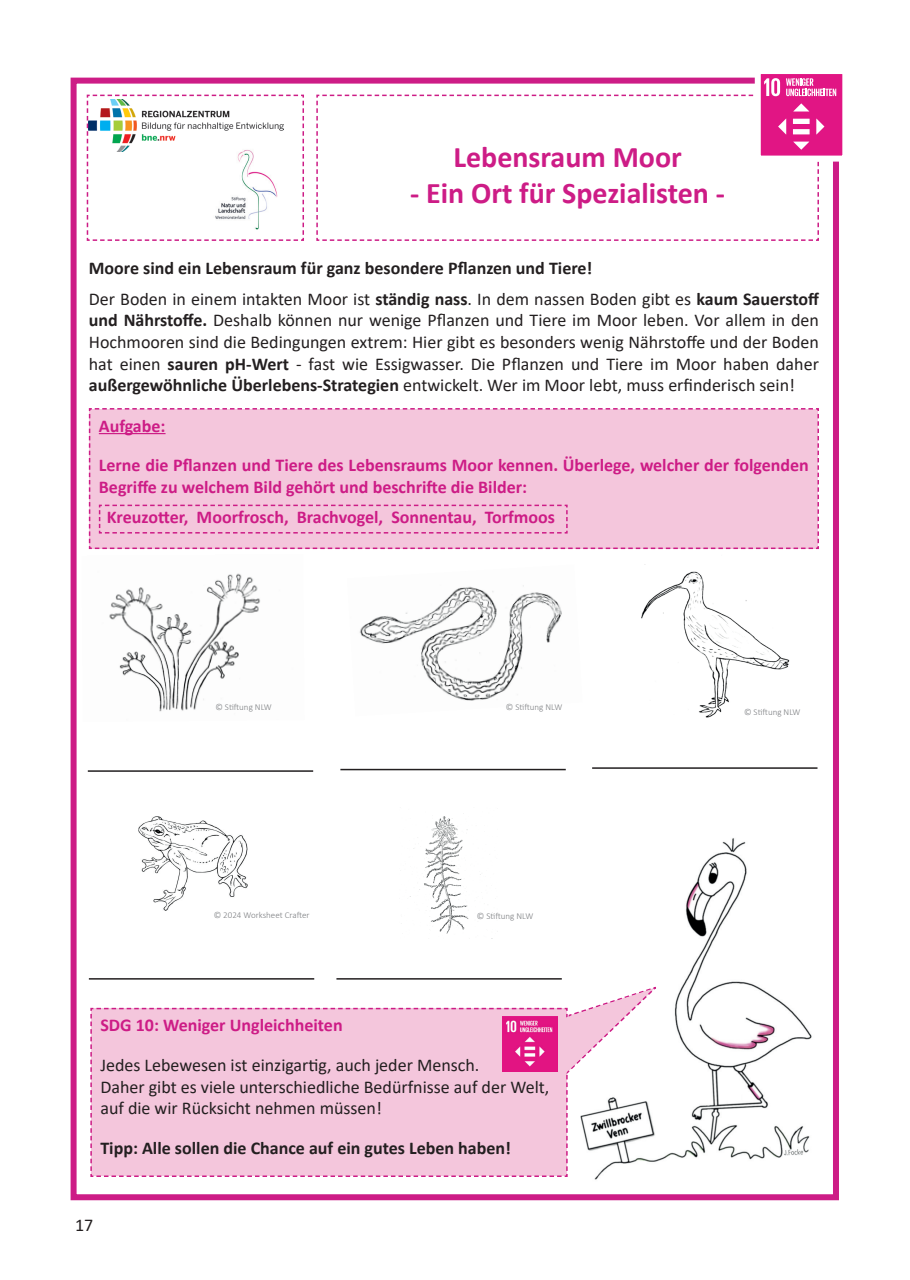
<style>
.page{position:relative;width:910px;height:1280px;background:#fff}
.page>*{position:absolute;margin:0;border:0;box-sizing:border-box;transform-origin:0 0}
.t1{font:700 30px "Calibri";color:#cd1c86}
.t2{font:18px/21.6px "Calibri";color:#231f20;text-align:justify}
.t3{font:700 18px/21.6px "Calibri";color:#cd1c86}
.t4{font:700 18px/30.6px "Calibri";color:#231f20}
.t5{font:300 9px "Calibri";color:#7c7e81}
.s1{font-weight:400}
.s2{font-weight:700}
</style>
<div class="page">
<div style="left:71px;top:78px;width:768px;height:1122px;background:#fff;border:6px solid #cd1c86"></div>
<svg style="left:86px;top:94px;width:218px;height:147px"></svg>
<div style="left:758px;top:71px;width:87px;height:88px;background:#e11584"></div>
<svg style="left:316px;top:78px;width:520px;height:163px"></svg>
<div style="left:755px;top:68px;width:93px;height:94px;border:6px solid #fff"></div>
<img style="left:594px;top:838px;width:218px;height:342px">
<img style="left:359px;top:585px;width:203px;height:116px">
<img style="left:641px;top:564px;width:149px;height:154px">
<img style="left:109px;top:573px;width:151px;height:139px">
<hr style="left:88px;top:770px;width:225px;height:2px;background:#231f20">
<hr style="left:340px;top:769px;width:226px;height:1px;background:#231f20">
<hr style="left:592px;top:767px;width:225px;height:2px;background:#231f20">
<img style="left:138px;top:817px;width:110px;height:94px">
<hr style="left:89px;top:978px;width:225px;height:1px;background:#231f20">
<div style="left:89px;top:408px;width:730px;height:141px;background:#f4c6dc"></div>
<hr style="left:336px;top:978px;width:226px;height:1px;background:#231f20">
<img style="left:410px;top:816px;width:83px;height:118px">
<svg style="left:90px;top:984px;width:571px;height:193px"></svg>
<img style="left:502px;top:1017px;width:56px;height:55px">
<h1 class="t1" style="left:453px;top:136px;width:230px">Lebensraum Moor</h1>
<h1 class="t1" style="left:410px;top:172px;width:316px">- Ein Ort für Spezialisten -</h1>
<p class="t4" style="left:89px;top:253px;width:732px">Moore sind ein Lebensraum für ganz besondere Pflanzen und Tiere!<br><span class="s1">Der Boden in einem intakten Moor ist</span> ständig nass<span class="s1">. In dem nassen Boden gibt es</span> kaum Sauerstoff</p>
<p class="t2" style="left:89px;top:309px;width:732px"><span class="s2">und Nährstoffe.</span> Deshalb können nur wenige Pflanzen und Tiere im Moor leben. Vor allem in den Hochmooren sind die Bedingungen extrem: Hier gibt es besonders wenig Nährstoffe und der Boden hat einen <span class="s2">sauren pH-Wert</span> - fast wie Essigwasser. Die Pflanzen und Tiere im Moor haben daher <span class="s2">außergewöhnliche Überlebens-Strategien</span> entwickelt. Wer im Moor lebt, muss erfinderisch sein!</p>
<p class="t3" style="left:99px;top:415px;width:68px">Aufgabe:</p>
<p class="t3" style="left:99px;top:454px;width:712px">Lerne die Pflanzen und Tiere des Lebensraums Moor kennen. Überlege, welcher der folgenden<br>Begriffe zu welchem Bild gehört und beschrifte die Bilder:</p>
<p class="t3" style="left:107px;top:506px;width:450px">Kreuzotter, Moorfrosch, Brachvogel, Sonnentau, Torfmoos</p>
<p class="t5" style="left:215px;top:702px;width:58px">© Stiftung NLW</p>
<p class="t5" style="left:506px;top:702px;width:58px">© Stiftung NLW</p>
<p class="t5" style="left:214px;top:909px;width:97px">© 2024 Worksheet Crafter</p>
<p class="t5" style="left:477px;top:910px;width:58px">© Stiftung NLW</p>
<p class="t3" style="left:100px;top:1014px;width:244px">SDG 10: Weniger Ungleichheiten</p>
<p class="t2" style="left:100px;top:1054px;width:450px;text-align:left">Jedes Lebewesen ist einzigartig, auch jeder Mensch.<br>Daher gibt es viele unterschiedliche Bedürfnisse auf der Welt, auf die wir Rücksicht nehmen müssen!</p>
<p class="t4" style="left:100px;top:1132px;width:412px">Tipp: Alle sollen die Chance auf ein gutes Leben haben!</p>
<p class="t2" style="left:75px;top:1214px;width:20px">17</p>
<p class="t5" style="left:744px;top:706px;width:58px">© Stiftung NLW</p>
</div>
